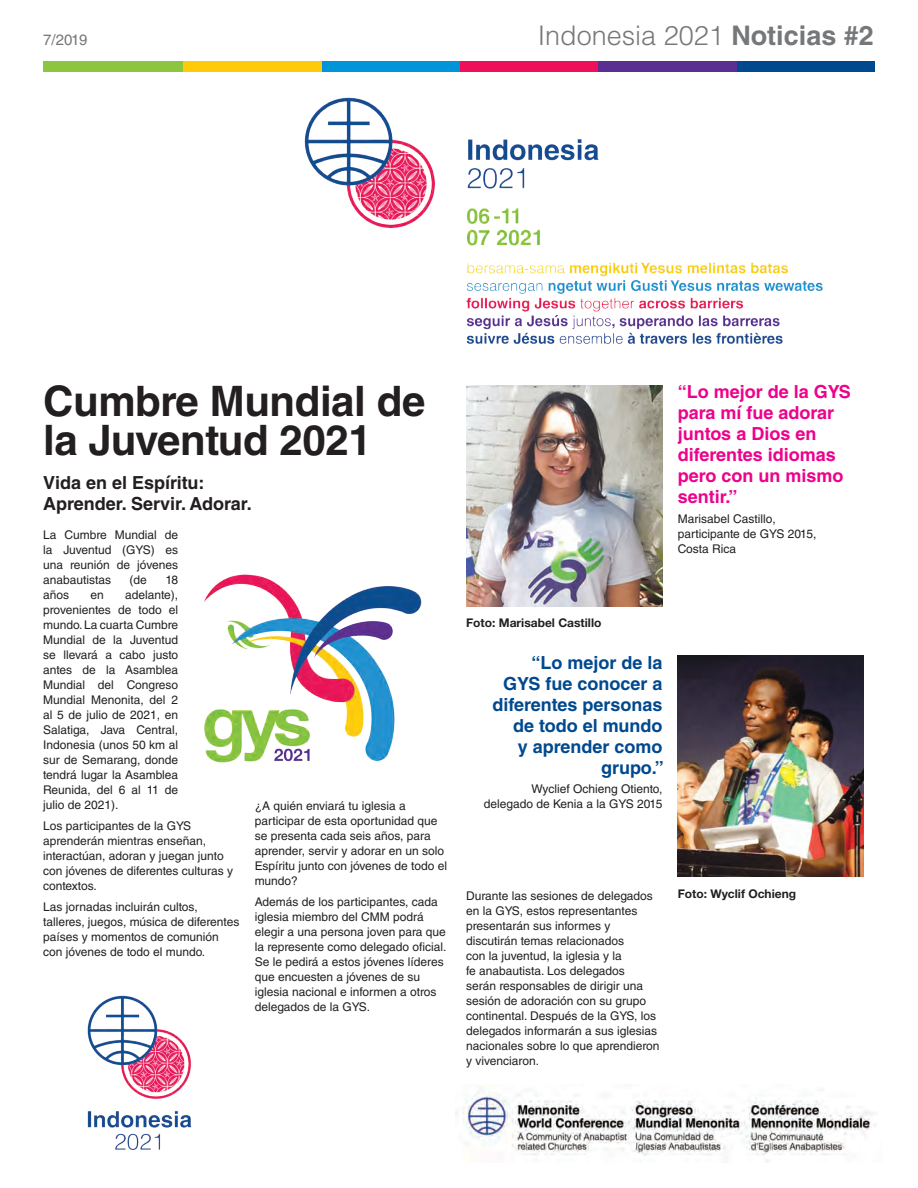
<style>
.page{position:relative;width:918px;height:1188px;background:#fff}
.page>*{position:absolute;margin:0;border:0;box-sizing:border-box;transform-origin:0 0}
.t1{font:700 42px/39px "Helvetica LT Std";letter-spacing:-.01em;color:#231f20}
.t2{font:300 27px "Helvetica LT Std";color:#767779}
.t3{font:700 18px/21px "Helvetica LT Std";color:#ed028c}
.t4{font:700 18px/21px "Helvetica LT Std";color:#01498e;text-align:right}
.t5{font:700 18px/21px "Helvetica LT Std";color:#231f20}
.t6{font:15px "Helvetica LT Std";color:#767779}
.t7{font:12px/15px "Helvetica LT Std";color:#231f20}
.t8{font:700 12px "Helvetica Neue LT Std";color:#231f20}
.s1{font-weight:700}
</style>
<div class="page">
<img style="left:204px;top:574px;width:218px;height:189px">
<div style="left:735px;top:62px;width:140px;height:10px;background:#01498e"></div>
<div style="left:597px;top:62px;width:139px;height:10px;background:#5b2e91"></div>
<div style="left:459px;top:62px;width:139px;height:10px;background:#ee1059"></div>
<div style="left:320px;top:62px;width:140px;height:10px;background:#0095d9"></div>
<div style="left:182px;top:62px;width:140px;height:10px;background:#feca0a"></div>
<div style="left:44px;top:62px;width:139px;height:10px;background:#8bc63e"></div>
<img style="left:304px;top:97px;width:519px;height:247px">
<img style="left:455px;top:1084px;width:421px;height:79px">
<img style="left:87px;top:995px;width:105px;height:155px">
<img style="left:466px;top:385px;width:196px;height:221px">
<img style="left:678px;top:656px;width:186px;height:221px">
<p class="t6" style="left:43px;top:31px;width:46px">7/2019</p>
<h2 class="t2" style="left:538px;top:19px;width:338px">Indonesia 2021 <span class="s1">Noticias #2</span></h2>
<h1 class="t1" style="left:43px;top:381px;width:384px">Cumbre Mundial de la Juventud 2021</h1>
<h3 class="t5" style="left:43px;top:472px;width:210px">Vida en el Espíritu:<br>Aprender. Servir. Adorar.</h3>
<p class="t7" style="left:43px;top:527px;width:136px;text-align:justify">La Cumbre Mundial de la Juventud (GYS) es una reunión de jóvenes anabautistas</p>
<p class="t7" style="left:130px;top:572px;width:19px">(de</p>
<p class="t7" style="left:165px;top:572px;width:14px">18</p>
<p class="t7" style="left:43px;top:587px;width:137px;text-align:justify;text-indent:82px">adelante), provenientes de todo el mundo. La cuarta Cumbre Mundial de la Juventud se llevará a cabo justo antes de la Asamblea Mundial del Congreso Mundial Menonita, del 2 al 5 de julio de 2021, en Salatiga, Java Central, Indonesia (unos 50 km al sur de Semarang, donde tendrá lugar la Asamblea Reunida, del 6 al 11 de julio de 2021).</p>
<p class="t7" style="left:43px;top:818px;width:191px">Los participantes de la GYS aprenderán mientras enseñan, interactúan, adoran y juegan junto con jóvenes de diferentes culturas y contextos.</p>
<p class="t7" style="left:43px;top:899px;width:198px">Las jornadas incluirán cultos, talleres, juegos, música de diferentes países y momentos de comunión con jóvenes de todo el mundo.</p>
<p class="t7" style="left:43px;top:587px;width:28px">años</p>
<p class="t7" style="left:90px;top:587px;width:15px">en</p>
<p class="t7" style="left:255px;top:798px;width:194px">¿A quién enviará tu iglesia a participar de esta oportunidad que se presenta cada seis años, para aprender, servir y adorar en un solo<br>Espíritu junto con jóvenes de todo el mundo?</p>
<p class="t7" style="left:255px;top:894px;width:193px">Además de los participantes, cada iglesia miembro del CMM podrá elegir a una persona joven para que la represente como delegado oficial.<br>Se le pedirá a estos jóvenes líderes que encuesten a jóvenes de su iglesia nacional e informen a otros delegados de la GYS.</p>
<h3 class="t3" style="left:678px;top:381px;width:175px">“Lo mejor de la GYS para mí fue adorar juntos a Dios en diferentes idiomas pero con un mismo sentir.”</h3>
<p class="t7" style="left:678px;top:511px;width:140px">Marisabel Castillo, participante de GYS 2015,<br>Costa Rica</p>
<p class="t8" style="left:466px;top:615px;width:137px">Foto: Marisabel Castillo</p>
<h3 class="t4" style="left:492px;top:652px;width:173px">“Lo mejor de la<br>GYS fue conocer a diferentes personas de todo el mundo<br>y aprender como grupo.”</h3>
<p class="t7" style="left:484px;top:781px;width:180px;text-align:right">Wyclief Ochieng Otiento, delegado de Kenia a la GYS 2015</p>
<p class="t7" style="left:466px;top:889px;width:195px">Durante las sesiones de delegados en la GYS, estos representantes presentarán sus informes y discutirán temas relacionados<br>con la juventud, la iglesia y la<br>fe anabautista. Los delegados<br>serán responsables de dirigir una sesión de adoración con su grupo continental. Después de la GYS, los delegados informarán a sus iglesias nacionales sobre lo que aprendieron y vivenciaron.</p>
<p class="t8" style="left:678px;top:887px;width:120px">Foto: Wyclif Ochieng</p>
</div>
